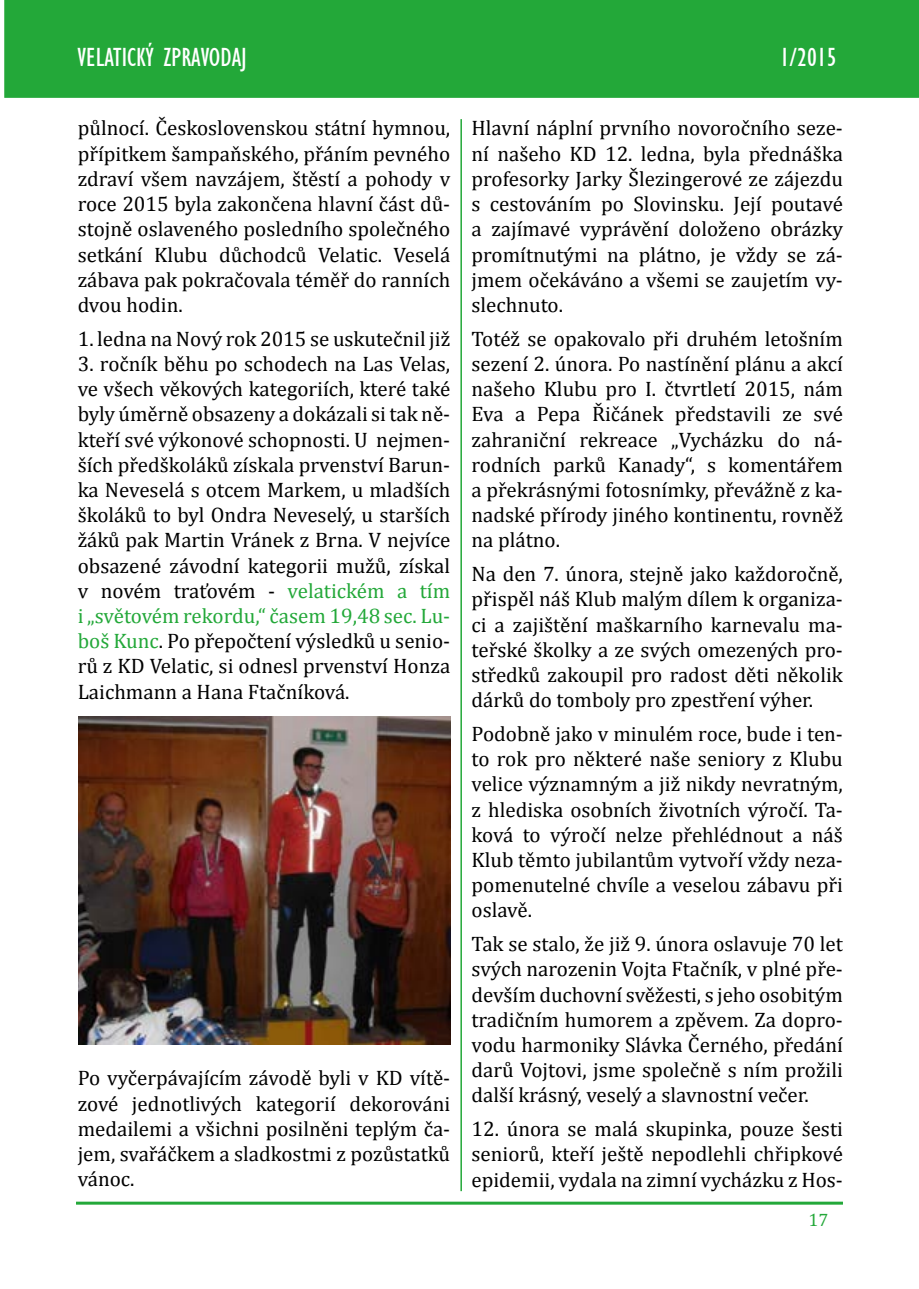
<style>
.page{position:relative;width:919px;height:1289px;background:#fff}
.page>*{position:absolute;margin:0;border:0;box-sizing:border-box;transform-origin:0 0}
.t1{font:27px "Gill Condensed S Si Condensed";color:#fff}
.t2{font:21px/25.2px "Cambria";color:#000;text-align:justify}
.t3{font:18px "Cambria";color:#23a839}
.s1{color:#23a839}
</style>
<div class="page">
<div style="left:4px;top:0;width:914px;height:98px;background:#23a839;border:2px solid #23a839"></div>
<div style="left:76px;top:1201px;width:766px;height:3px;background:#23a839;border:2px solid #23a839"></div>
<img style="left:79px;top:716px;width:371px;height:328px">
<hr style="left:460px;top:119px;width:2px;height:1072px;background:#23a839">
<p class="t1" style="left:77px;top:43px;width:171px">VELATICKÝ ZPRAVODAJ</p>
<p class="t1" style="left:779px;top:43px;width:58px">1/2015</p>
<p class="t2" style="left:78px;top:116px;width:374px">půlnocí. Československou státní hymnou, přípitkem šampaňského, přáním pevného zdraví všem navzájem, štěstí a pohody v roce 2015 byla zakončena hlavní část dů&shy;stojně oslaveného posledního společného setkání Klubu důchodců Velatic. Veselá zábava pak pokračovala téměř do ranních dvou hodin.</p>
<p class="t2" style="left:78px;top:326px;width:374px">1. ledna na Nový rok 2015 se uskutečnil již</p>
<p class="t2" style="left:78px;top:351px;width:374px">3. ročník běhu po schodech na Las Velas, ve všech věkových kategoriích, které také byly úměrně obsazeny a dokázali si tak ně&shy;kteří své výkonové schopnosti. U nejmen&shy;ších předškoláků získala prvenství Barun&shy;ka Neveselá s otcem Markem, u mladších školáků to byl Ondra Neveselý, u starších žáků pak Martin Vránek z Brna. V nejvíce obsazené závodní kategorii mužů, získal v novém traťovém - <span class="s1">velatickém a tím i „světovém rekordu,“ časem 19,48 sec. Lu&shy;boš Kunc</span>. Po přepočtení výsledků u senio&shy;rů z KD Velatic, si odnesl prvenství Honza Laichmann a Hana Ftačníková.</p>
<p class="t2" style="left:78px;top:1065px;width:374px">Po vyčerpávajícím závodě byli v KD vítě&shy;zové jednotlivých kategorií dekorováni medailemi a všichni posilněni teplým ča&shy;jem, svařáčkem a sladkostmi z pozůstatků vánoc.</p>
<p class="t2" style="left:471px;top:116px;width:373px">Hlavní náplní prvního novoročního seze&shy;ní našeho KD 12. ledna, byla přednáška profesorky Jarky Šlezingerové ze zájezdu s cestováním po Slovinsku. Její poutavé a zajímavé vyprávění doloženo obrázky promítnutými na plátno, je vždy se zá&shy;jmem očekáváno a všemi se zaujetím vy&shy;slechnuto.</p>
<p class="t2" style="left:471px;top:326px;width:373px">Totéž se opakovalo při druhém letošním sezení 2. února. Po nastínění plánu a akcí našeho Klubu pro I. čtvrtletí 2015, nám Eva a Pepa Řičánek představili ze své zahraniční rekreace „Vycházku do ná&shy;rodních parků Kanady“, s komentářem a překrásnými fotosnímky, převážně z ka&shy;nadské přírody jiného kontinentu, rovněž na plátno.</p>
<p class="t2" style="left:471px;top:561px;width:373px">Na den 7. února, stejně jako každoročně, přispěl náš Klub malým dílem k organiza&shy;ci a zajištění maškarního karnevalu ma&shy;teřské školky a ze svých omezených pro&shy;středků zakoupil pro radost děti několik dárků do tomboly pro zpestření výher.</p>
<p class="t2" style="left:471px;top:721px;width:373px">Podobně jako v minulém roce, bude i ten&shy;to rok pro některé naše seniory z Klubu velice významným a již nikdy nevratným, z hlediska osobních životních výročí. Ta&shy;ková to výročí nelze přehlédnout a náš Klub těmto jubilantům vytvoří vždy neza&shy;pomenutelné chvíle a veselou zábavu při oslavě.</p>
<p class="t2" style="left:471px;top:931px;width:373px">Tak se stalo, že již 9. února oslavuje 70 let svých narozenin Vojta Ftačník, v plné pře&shy;devším duchovní svěžesti, s jeho osobitým tradičním humorem a zpěvem. Za dopro&shy;vodu harmoniky Slávka Černého, předání darů Vojtovi, jsme společně s ním prožili další krásný, veselý a slavnostní večer.</p>
<p class="t2" style="left:471px;top:1116px;width:373px">12. února se malá skupinka, pouze šesti seniorů, kteří ještě nepodlehli chřipkové epidemii, vydala na zimní vycházku z Hos-</p>
<p class="t3" style="left:808px;top:1209px;width:21px">17</p>
</div>
